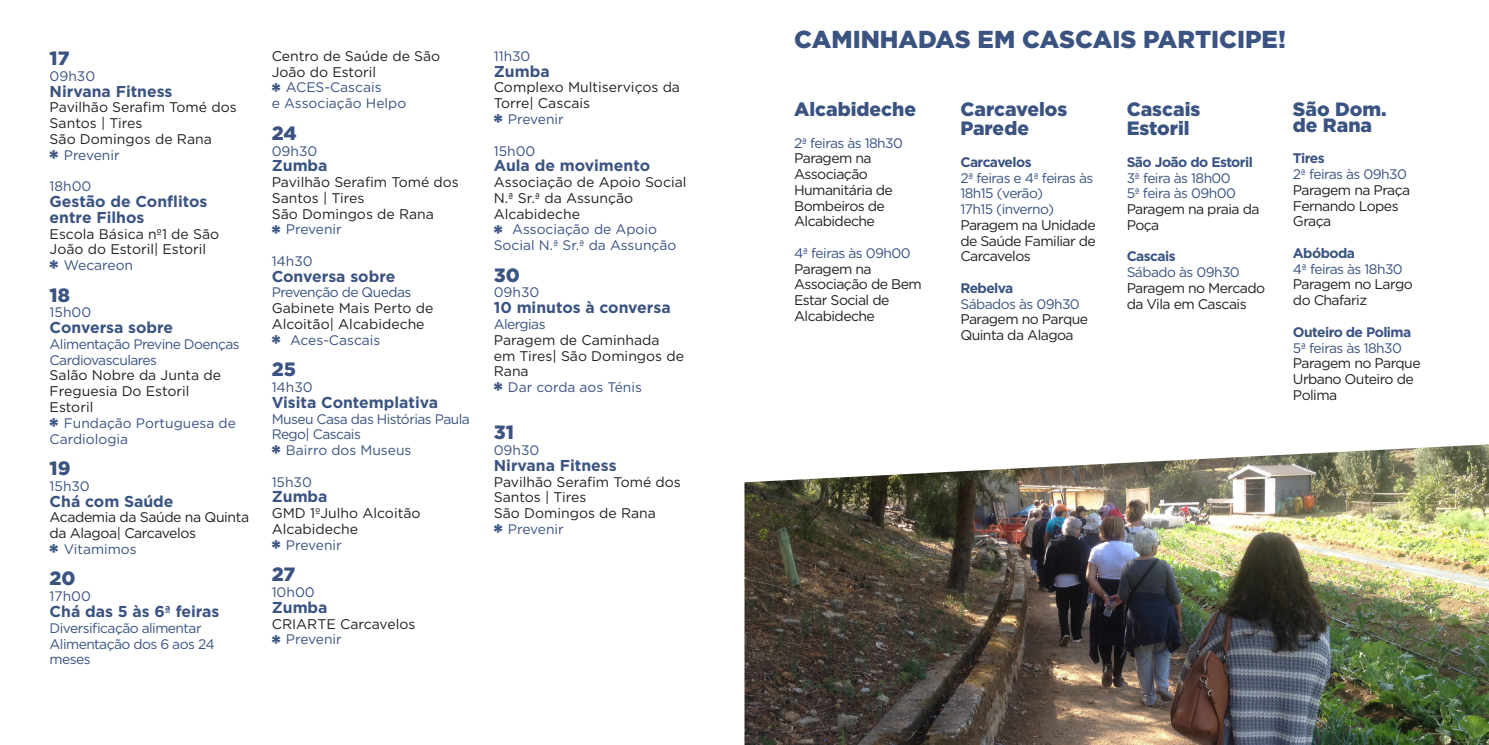
<style>
.page{position:relative;width:1489px;height:745px;background:#fff}
.page>*{position:absolute;margin:0;border:0;box-sizing:border-box;transform-origin:0 0}
.t1{font:900 24.5px "Gotham";color:#3a5381}
.t2{font:900 19.25px/19.2px "Gotham";color:#3a5381}
.t3{font:700 15.75px "Gotham";color:#3a5381}
.t4{font:14px/15.8px "Gotham";letter-spacing:-.01em;color:#231f20}
.t5{font:14px/15.8px "Gotham";letter-spacing:-.04em;color:#231f20}
.t6{font:14px/15.8px "Gotham";letter-spacing:-.03em;color:#231f20}
.t7{font:13.83px/15.8px "Gotham";letter-spacing:-.04em;color:#3a5381}
.t8{font:13.83px/15.8px "Gotham";color:#3a5381}
.t9{font:700 13.83px "Gotham";letter-spacing:-.04em;color:#3a5381}
.s1{font-weight:900;font-size:21px}
</style>
<div class="page">
<img style="left:744px;top:444px;width:744px;height:300px">
<p class="t2" style="left:50px;top:48px;width:21px">17</p>
<p class="t7" style="left:50px;top:68px;width:47px">09h30</p>
<p class="t3" style="left:50px;top:80px;width:124px">Nirvana Fitness</p>
<p class="t4" style="left:50px;top:99px;width:189px">Pavilhão Serafim Tomé dos<br>Santos | Tires</p>
<p class="t4" style="left:50px;top:131px;width:164px">São Domingos de Rana</p>
<p class="t8" style="left:50px;top:146px;width:72px"><span class="s1">*</span> Prevenir</p>
<p class="t7" style="left:50px;top:178px;width:43px">18h00</p>
<p class="t3" style="left:50px;top:191px;width:159px">Gestão de Conflitos</p>
<p class="t3" style="left:50px;top:206px;width:96px">entre Filhos</p>
<p class="t4" style="left:50px;top:225px;width:171px">Escola Básica nº1 de São<br>João do Estoril| Estoril</p>
<p class="t8" style="left:50px;top:257px;width:85px"><span class="s1">*</span> Wecareon</p>
<p class="t2" style="left:50px;top:285px;width:22px">18</p>
<p class="t7" style="left:50px;top:304px;width:43px">15h00</p>
<p class="t3" style="left:50px;top:317px;width:125px">Conversa sobre</p>
<p class="t7" style="left:50px;top:335px;width:192px">Alimentação Previne Doenças<br>Cardiovasculares</p>
<p class="t4" style="left:50px;top:367px;width:173px">Salão Nobre da Junta de<br>Freguesia Do Estoril</p>
<p class="t4" style="left:50px;top:398px;width:45px">Estoril</p>
<p class="t8" style="left:50px;top:414px;width:188px"><span class="s1">*</span> Fundação Portuguesa de<br>Cardiologia</p>
<p class="t2" style="left:50px;top:458px;width:22px">19</p>
<p class="t7" style="left:50px;top:477px;width:42px">15h30</p>
<p class="t3" style="left:50px;top:490px;width:125px">Chá com Saúde</p>
<p class="t6" style="left:50px;top:509px;width:201px">Academia da Saúde na Quinta da Alagoa| Carcavelos</p>
<p class="t8" style="left:50px;top:540px;width:89px"><span class="s1">*</span> Vitamimos</p>
<p class="t2" style="left:50px;top:568px;width:28px">20</p>
<p class="t7" style="left:50px;top:587px;width:43px">17h00</p>
<p class="t3" style="left:50px;top:600px;width:171px">Chá das 5 às 6ª feiras</p>
<p class="t7" style="left:50px;top:619px;width:153px">Diversificação alimentar</p>
<p class="t7" style="left:50px;top:635px;width:166px">Alimentação dos 6 aos 24 meses</p>
<p class="t4" style="left:272px;top:48px;width:170px">Centro de Saúde de São<br>João do Estoril</p>
<p class="t8" style="left:272px;top:79px;width:111px"><span class="s1">*</span> ACES-Cascais</p>
<p class="t8" style="left:272px;top:95px;width:136px">e Associação Helpo</p>
<p class="t2" style="left:272px;top:123px;width:26px">24</p>
<p class="t7" style="left:272px;top:142px;width:47px">09h30</p>
<p class="t3" style="left:272px;top:155px;width:57px">Zumba</p>
<p class="t4" style="left:272px;top:174px;width:189px">Pavilhão Serafim Tomé dos<br>Santos | Tires</p>
<p class="t4" style="left:272px;top:205px;width:164px">São Domingos de Rana</p>
<p class="t8" style="left:272px;top:221px;width:72px"><span class="s1">*</span> Prevenir</p>
<p class="t7" style="left:272px;top:253px;width:43px">14h30</p>
<p class="t3" style="left:272px;top:265px;width:125px">Conversa sobre</p>
<p class="t7" style="left:272px;top:284px;width:141px">Prevenção de Quedas</p>
<p class="t4" style="left:272px;top:300px;width:163px">Gabinete Mais Perto de<br>Alcoitão| Alcabideche</p>
<p class="t8" style="left:272px;top:331px;width:110px"><span class="s1">*</span> Aces-Cascais</p>
<p class="t2" style="left:272px;top:359px;width:26px">25</p>
<p class="t7" style="left:272px;top:379px;width:43px">14h30</p>
<p class="t3" style="left:272px;top:391px;width:168px">Visita Contemplativa</p>
<p class="t7" style="left:272px;top:410px;width:199px">Museu Casa das Histórias Paula<br>Rego| Cascais</p>
<p class="t8" style="left:272px;top:442px;width:141px"><span class="s1">*</span> Bairro dos Museus</p>
<p class="t7" style="left:272px;top:473px;width:42px">15h30</p>
<p class="t3" style="left:272px;top:486px;width:57px">Zumba</p>
<p class="t4" style="left:272px;top:505px;width:150px">GMD 1ºJulho Alcoitão</p>
<p class="t4" style="left:272px;top:520px;width:88px">Alcabideche</p>
<p class="t8" style="left:272px;top:536px;width:72px"><span class="s1">*</span> Prevenir</p>
<p class="t2" style="left:272px;top:564px;width:25px">27</p>
<p class="t7" style="left:272px;top:583px;width:45px">10h00</p>
<p class="t3" style="left:272px;top:596px;width:57px">Zumba</p>
<p class="t4" style="left:272px;top:615px;width:145px">CRIARTE Carcavelos</p>
<p class="t8" style="left:272px;top:631px;width:72px"><span class="s1">*</span> Prevenir</p>
<p class="t7" style="left:494px;top:48px;width:38px">11h30</p>
<p class="t3" style="left:494px;top:61px;width:57px">Zumba</p>
<p class="t4" style="left:494px;top:79px;width:188px">Complexo Multiserviços da<br>Torre| Cascais</p>
<p class="t8" style="left:494px;top:111px;width:72px"><span class="s1">*</span> Prevenir</p>
<p class="t7" style="left:494px;top:142px;width:43px">15h00</p>
<p class="t3" style="left:494px;top:155px;width:158px">Aula de movimento</p>
<p class="t4" style="left:494px;top:174px;width:194px">Associação de Apoio Social<br>N.ª Sr.ª da Assunção</p>
<p class="t4" style="left:494px;top:205px;width:88px">Alcabideche</p>
<p class="t8" style="left:494px;top:221px;width:165px"><span class="s1">*</span> Associação de Apoio</p>
<p class="t8" style="left:494px;top:237px;width:184px">Social N.ª Sr.ª da Assunção</p>
<p class="t2" style="left:494px;top:265px;width:28px">30</p>
<p class="t7" style="left:494px;top:284px;width:47px">09h30</p>
<p class="t3" style="left:494px;top:297px;width:178px">10 minutos à conversa</p>
<p class="t7" style="left:494px;top:316px;width:53px">Alergias</p>
<p class="t4" style="left:494px;top:331px;width:192px">Paragem de Caminhada em Tires| São Domingos de<br>Rana</p>
<p class="t8" style="left:494px;top:379px;width:150px"><span class="s1">*</span> Dar corda aos Ténis</p>
<p class="t2" style="left:494px;top:422px;width:22px">31</p>
<p class="t7" style="left:494px;top:442px;width:47px">09h30</p>
<p class="t3" style="left:494px;top:454px;width:124px">Nirvana Fitness</p>
<p class="t4" style="left:494px;top:473px;width:189px">Pavilhão Serafim Tomé dos<br>Santos | Tires</p>
<p class="t4" style="left:494px;top:504px;width:164px">São Domingos de Rana</p>
<p class="t8" style="left:494px;top:520px;width:72px"><span class="s1">*</span> Prevenir</p>
<p class="t1" style="left:794px;top:23px;width:493px">CAMINHADAS EM CASCAIS PARTICIPE!</p>
<p class="t2" style="left:794px;top:99px;width:123px">Alcabideche</p>
<p class="t7" style="left:794px;top:134px;width:110px">2ª feiras às 18h30</p>
<p class="t5" style="left:794px;top:150px;width:79px">Paragem na</p>
<p class="t5" style="left:794px;top:166px;width:75px">Associação</p>
<p class="t5" style="left:794px;top:181px;width:100px">Humanitária de<br>Bombeiros de</p>
<p class="t5" style="left:794px;top:213px;width:82px">Alcabideche</p>
<p class="t7" style="left:794px;top:245px;width:118px">4ª feiras às 09h00</p>
<p class="t5" style="left:794px;top:260px;width:79px">Paragem na</p>
<p class="t5" style="left:794px;top:276px;width:129px">Associação de Bem<br>Estar Social de</p>
<p class="t5" style="left:794px;top:307px;width:82px">Alcabideche</p>
<p class="t2" style="left:960px;top:99px;width:108px">Carcavelos<br>Parede</p>
<p class="t9" style="left:960px;top:153px;width:73px">Carcavelos</p>
<p class="t7" style="left:960px;top:169px;width:134px">2ª feiras e 4ª feiras às<br>18h15 (verão)</p>
<p class="t7" style="left:960px;top:201px;width:95px">17h15 (inverno)</p>
<p class="t4" style="left:960px;top:216px;width:137px;text-align:justify">Paragem na Unidade de Saúde Familiar de Carcavelos</p>
<p class="t9" style="left:960px;top:279px;width:55px">Rebelva</p>
<p class="t7" style="left:960px;top:295px;width:121px">Sábados às 09h30</p>
<p class="t5" style="left:960px;top:311px;width:129px">Paragem no Parque<br>Quinta da Alagoa</p>
<p class="t2" style="left:1126px;top:99px;width:75px">Cascais</p>
<p class="t2" style="left:1126px;top:118px;width:65px">Estoril</p>
<p class="t9" style="left:1126px;top:153px;width:128px">São João do Estoril</p>
<p class="t7" style="left:1126px;top:169px;width:106px">3ª feira às 18h00</p>
<p class="t7" style="left:1126px;top:185px;width:111px">5ª feira às 09h00</p>
<p class="t5" style="left:1126px;top:201px;width:134px">Paragem na praia da<br>Poça</p>
<p class="t9" style="left:1126px;top:247px;width:51px">Cascais</p>
<p class="t7" style="left:1126px;top:264px;width:115px">Sábado às 09h30</p>
<p class="t5" style="left:1126px;top:279px;width:140px">Paragem no Mercado da Vila em Cascais</p>
<p class="t2" style="left:1292px;top:99px;width:95px">São Dom.</p>
<p class="t2" style="left:1292px;top:115px;width:81px">de Rana</p>
<p class="t9" style="left:1292px;top:149px;width:33px">Tires</p>
<p class="t7" style="left:1292px;top:166px;width:115px">2ª feiras às 09h30</p>
<p class="t5" style="left:1292px;top:181px;width:119px">Paragem na Praça<br>Fernando Lopes<br>Graça</p>
<p class="t9" style="left:1292px;top:244px;width:64px">Abóboda</p>
<p class="t7" style="left:1292px;top:260px;width:111px">4ª feiras às 18h30</p>
<p class="t5" style="left:1292px;top:276px;width:121px">Paragem no Largo do Chafariz</p>
<p class="t9" style="left:1292px;top:322px;width:120px">Outeiro de Polima</p>
<p class="t7" style="left:1292px;top:339px;width:110px">5ª feiras às 18h30</p>
<p class="t5" style="left:1292px;top:355px;width:129px">Paragem no Parque<br>Urbano Outeiro de<br>Polima</p>
</div>
